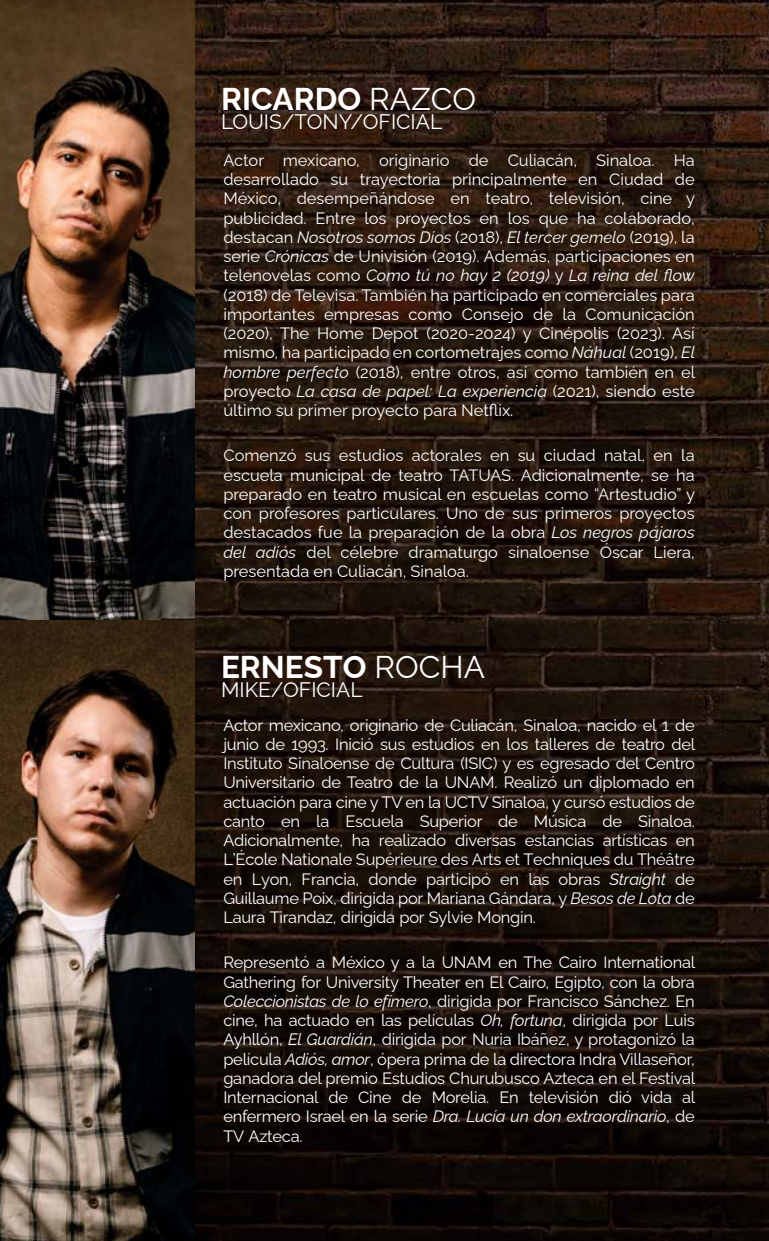
<style>
.page{position:relative;width:769px;height:1241px;background:#fff}
.page>*{position:absolute;margin:0;border:0;box-sizing:border-box;transform-origin:0 0}
.t1{font:100 31.5px "Raleway";color:#fff}
.t2{font:100 21px "Raleway";color:#fff}
.t3{font:100 16.45px/19.2px "Raleway";letter-spacing:-.015em;color:#fff;text-align:justify}
.s1{font-style:italic}
</style>
<div class="page">
<img style="left:194px;top:0;width:575px;height:1240px">
<img style="left:0;top:0;width:194px;height:620px">
<img style="left:0;top:620px;width:194px;height:620px">
<h1 class="t1" style="left:221px;top:74px;width:257px">RICARDO RAZCO</h1>
<p class="t2" style="left:221px;top:105px;width:223px">LOUIS/TONY/OFICIAL</p>
<p class="t3" style="left:223px;top:148px;width:473px">Actor mexicano, originario de Culiacán, Sinaloa. Ha desarrollado su trayectoria principalmente en Ciudad de México, desempeñándose en teatro, televisión, cine y publicidad. Entre los proyectos en los que ha colaborado, destacan <span class="s1">Nosotros somos Dios</span> (2018), <span class="s1">El tercer gemelo</span> (2019), la serie <span class="s1">Crónicas</span> de Univisión (2019). Además, participaciones en telenovelas como <span class="s1">Como tú no hay 2 (2019)</span> y <span class="s1">La reina del flow </span>(2018) de Televisa. También ha participado en comerciales para importantes empresas como Consejo de la Comunicación (2020), The Home Depot (2020-2024) y Cinépolis (2023). Así mismo, ha participado en cortometrajes como <span class="s1">Náhual</span> (2019), <span class="s1">El hombre perfecto</span> (2018), entre otros, así como también en el proyecto <span class="s1">La casa de papel: La experiencia</span> (2021), siendo este último su primer proyecto para Netflix.</p>
<p class="t3" style="left:223px;top:444px;width:473px">Comenzó sus estudios actorales en su ciudad natal, en la escuela municipal de teatro TATUAS. Adicionalmente, se ha preparado en teatro musical en escuelas como “Artestudio” y con profesores particulares. Uno de sus primeros proyectos destacados fue la preparación de la obra <span class="s1">Los negros pájaros del adiós</span> del célebre dramaturgo sinaloense Óscar Liera, presentada en Culiacán, Sinaloa.</p>
<h1 class="t1" style="left:221px;top:641px;width:265px">ERNESTO ROCHA</h1>
<p class="t2" style="left:221px;top:672px;width:143px">MIKE/OFICIAL</p>
<p class="t3" style="left:223px;top:713px;width:473px">Actor mexicano, originario de Culiacán, Sinaloa, nacido el 1 de junio de 1993. Inició sus estudios en los talleres de teatro del Instituto Sinaloense de Cultura (ISIC) y es egresado del Centro Universitario de Teatro de la UNAM. Realizó un diplomado en actuación para cine y TV en la UCTV Sinaloa, y cursó estudios de canto en la Escuela Superior de Música de Sinaloa.<br>Adicionalmente, ha realizado diversas estancias artísticas en L’École Nationale Supérieure des Arts et Techniques du Théâtre en Lyon, Francia, donde participó en las obras <span class="s1">Straight</span> de Guillaume Poix, dirigida por Mariana Gándara, y <span class="s1">Besos de Lota</span> de Laura Tirandaz, dirigida por Sylvie Mongin.</p>
<p class="t3" style="left:223px;top:950px;width:473px">Representó a México y a la UNAM en The Cairo International Gathering for University Theater en El Cairo, Egipto, con la obra <span class="s1">Coleccionistas de lo efímero</span>, dirigida por Francisco Sánchez. En cine, ha actuado en las películas <span class="s1">Oh, fortuna</span>, dirigida por Luis Ayhllón, <span class="s1">El Guardián</span>, dirigida por Nuria Ibáñez, y protagonizó la película <span class="s1">Adiós, amor</span>, ópera prima de la directora Indra Villaseñor, ganadora del premio Estudios Churubusco Azteca en el Festival Internacional de Cine de Morelia. En televisión dió vida al enfermero Israel en la serie <span class="s1">Dra. Lucía un don extraordinario</span>, de TV Azteca.</p>
</div>
